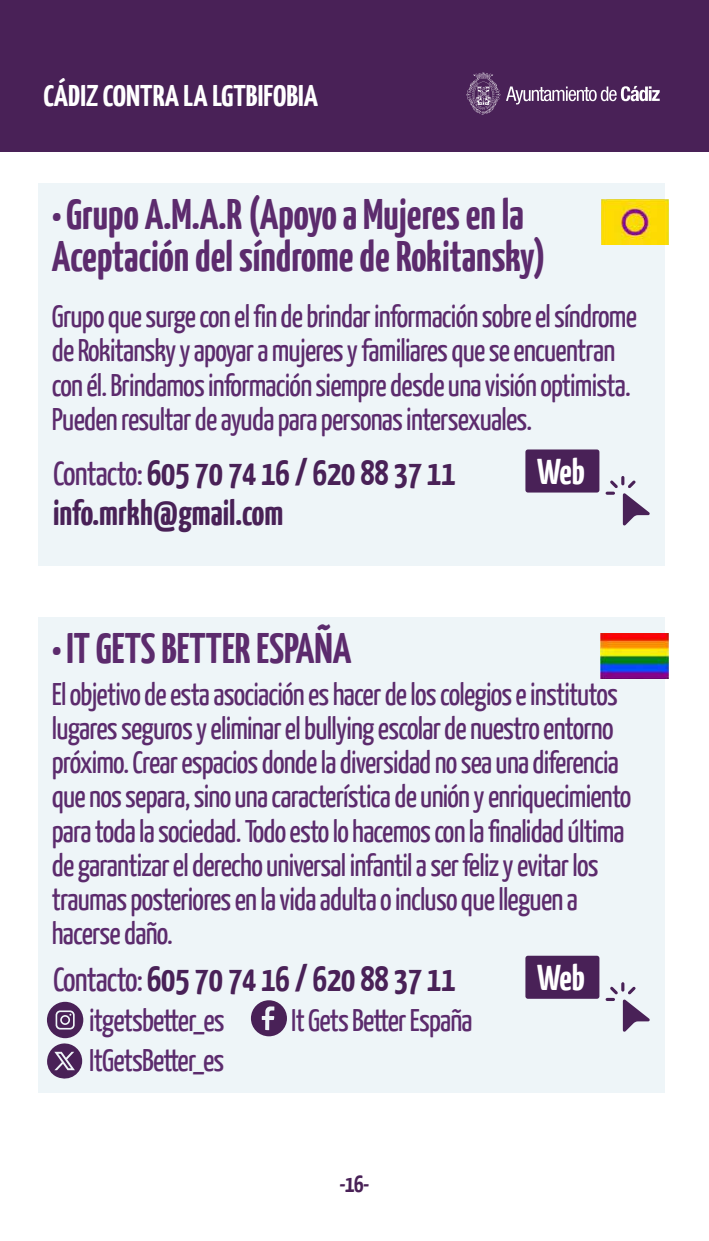
<style>
.page{position:relative;width:709px;height:1241px;background:#fff}
.page>*{position:absolute;margin:0;border:0;box-sizing:border-box;transform-origin:0 0}
.t1{font:700 42.62px/42.2px "Yanone Kaffeesatz";color:#5c2b6d}
.t2{font:700 35.75px "Yanone Kaffeesatz";letter-spacing:-.025em;color:#fff}
.t3{font:700 35.5px/40.1px "Yanone Kaffeesatz";color:#492157}
.t4{font:31.25px/34.1px "Yanone Kaffeesatz";letter-spacing:-.025em;color:#5c2b6d}
.t5{font:700 29.88px "Yanone Kaffeesatz";color:#fff;scale:1.09 1}
.t6{font:700 23.75px "Yanone Kaffeesatz";color:#492157}
.s1{font-weight:400;font-size:33.75px;color:#5c2b6d}
</style>
<div class="page">
<div style="left:0;top:0;width:709px;height:151px;background:#492157"></div>
<svg style="left:506px;top:86px;width:153px;height:18px"></svg>
<svg style="left:466px;top:72px;width:34px;height:42px"></svg>
<div style="left:38px;top:183px;width:627px;height:383px;background:#eef5f8"></div>
<div style="left:525px;top:449px;width:74px;height:43px;background:#492157;border-radius:3px"></div>
<svg style="left:605px;top:476px;width:45px;height:49px"></svg>
<div style="left:38px;top:617px;width:627px;height:475px;background:#eef5f8"></div>
<div style="left:525px;top:955px;width:74px;height:43px;background:#492157;border-radius:3px"></div>
<svg style="left:605px;top:982px;width:45px;height:49px"></svg>
<svg style="left:251px;top:1000px;width:36px;height:36px"></svg>
<svg style="left:47px;top:1001px;width:36px;height:78px"></svg>
<img style="left:601px;top:633px;width:67px;height:45px">
<img style="left:601px;top:199px;width:67px;height:45px">
<p class="t5" style="left:43px;top:77px;width:253px">CÁDIZ CONTRA LA LGTBIFOBIA</p>
<h1 class="t1" style="left:52px;top:192px;width:495px">• Grupo A.M.A.R (Apoyo a Mujeres en la<br>Aceptación del síndrome de Rokitansky)</h1>
<p class="t4" style="left:52px;top:298px;width:586px">Grupo que surge con el fin de brindar información sobre el síndrome de Rokitansky y apoyar a mujeres y familiares que se encuentran con él. Brindamos información siempre desde una visión optimista.<br>Pueden resultar de ayuda para personas intersexuales.</p>
<p class="t2" style="left:537px;top:449px;width:49px">Web</p>
<p class="t3" style="left:53px;top:451px;width:404px"><span class="s1">Contacto:</span> 605 70 74 16 / 620 88 37 11 info.mrkh@gmail.com</p>
<h1 class="t1" style="left:52px;top:626px;width:301px">• IT GETS BETTER ESPAÑA</h1>
<p class="t4" style="left:52px;top:675px;width:581px">El objetivo de esta asociación es hacer de los colegios e institutos lugares seguros y eliminar el bullying escolar de nuestro entorno próximo. Crear espacios donde la diversidad no sea una diferencia que nos separa, sino una característica de unión y enriquecimiento para toda la sociedad. Todo esto lo hacemos con la finalidad última de garantizar el derecho universal infantil a ser feliz y evitar los traumas posteriores en la vida adulta o incluso que lleguen a hacerse daño.</p>
<p class="t2" style="left:537px;top:955px;width:49px">Web</p>
<p class="t3" style="left:53px;top:957px;width:404px"><span class="s1">Contacto:</span> 605 70 74 16 / 620 88 37 11</p>
<p class="t4" style="left:89px;top:1001px;width:137px">itgetsbetter_es</p>
<p class="t4" style="left:291px;top:1001px;width:183px">It Gets Better España</p>
<p class="t4" style="left:89px;top:1042px;width:137px">ItGetsBetter_es</p>
<p class="t6" style="left:339px;top:1168px;width:32px">-16-</p>
</div>
